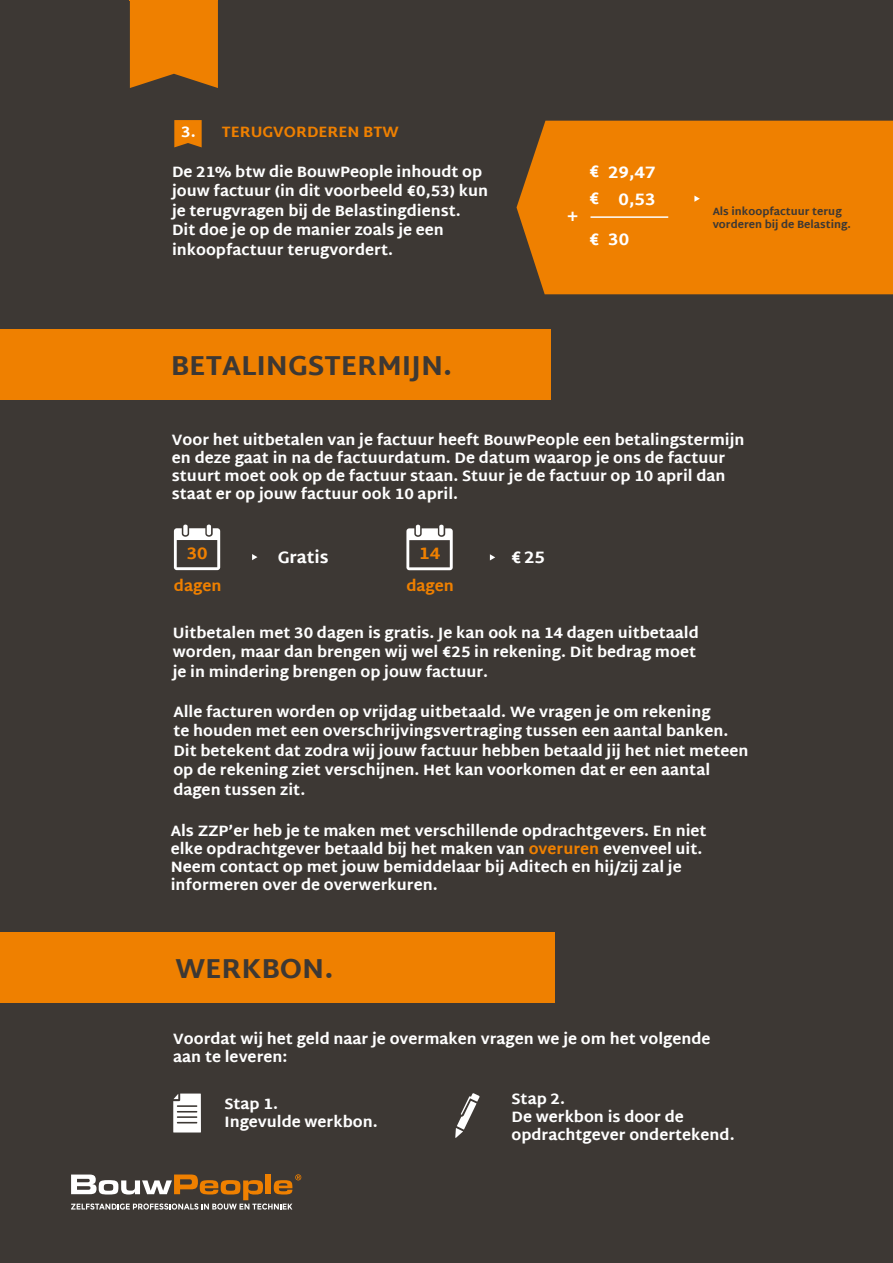
<style>
.page{position:relative;width:893px;height:1263px;background:#3d3834}
.page>*{position:absolute;margin:0;border:0;box-sizing:border-box;transform-origin:0 0}
.t1{font:800 27.45px "Martel Sans";color:#3d3834}
.t2{font:800 16.5px/27.2px "Martel Sans";color:#fff}
.t3{font:800 16.5px "Martel Sans";color:#ef8000}
.t4{font:800 15.15px "Martel Sans";color:#ef8000}
.t5{font:800 15px/19.5px "Martel Sans";color:#fff}
.t6{font:800 15px "Martel Sans";color:#ef8000}
.t7{font:800 10.5px/12.6px "Martel Sans";color:#3d3834}
.s1{color:#ef8000}
</style>
<div class="page">
<svg style="left:130px;top:1px;width:88px;height:87px;background:#e07a04"></svg>
<svg style="left:71px;top:1174px;width:230px;height:35px"></svg>
<hr style="left:130px;top:0;width:88px;height:1px;background:#ef8000">
<svg style="left:174px;top:120px;width:28px;height:27px"></svg>
<div style="left:516px;top:121px;width:377px;height:173px;background:#ef8000"></div>
<hr style="left:590px;top:216px;width:78px;height:2px;background:#fff">
<svg style="left:694px;top:196px;width:6px;height:6px"></svg>
<div style="left:0;top:330px;width:550px;height:70px;background:#ef8000"></div>
<svg style="left:490px;top:554px;width:5px;height:6px"></svg>
<div style="left:0;top:932px;width:555px;height:71px;background:#ef8000"></div>
<svg style="left:455px;top:1093px;width:24px;height:45px"></svg>
<svg style="left:173px;top:1093px;width:28px;height:39px"></svg>
<svg style="left:174px;top:528px;width:46px;height:42px"></svg>
<div style="left:183px;top:525px;width:5px;height:10px;background:#fff;border-radius:2px"></div>
<hr style="left:207px;top:525px;width:4px;height:10px;background:#fff;border-radius:2px">
<svg style="left:406px;top:528px;width:47px;height:42px"></svg>
<hr style="left:416px;top:525px;width:4px;height:10px;background:#fff;border-radius:2px">
<div style="left:439px;top:525px;width:5px;height:10px;background:#fff;border-radius:2px"></div>
<svg style="left:252px;top:554px;width:5px;height:6px"></svg>
<p class="t6" style="left:222px;top:123px;width:178px">TERUGVORDEREN BTW</p>
<p class="t5" style="left:181px;top:122px;width:16px">3.</p>
<p class="t5" style="left:172px;top:162px;width:318px">De 21% btw die BouwPeople inhoudt op jouw factuur (in dit voorbeeld €0,53) kun je terugvragen bij de Belastingdienst.<br>Dit doe je op de manier zoals je een inkoopfactuur terugvordert.</p>
<p class="t2" style="left:589px;top:158px;width:12px">€ €</p>
<p class="t2" style="left:568px;top:202px;width:12px">+</p>
<p class="t2" style="left:589px;top:226px;width:12px">€</p>
<p class="t2" style="left:608px;top:159px;width:49px;text-align:right">29,47<br>0,53</p>
<p class="t2" style="left:608px;top:226px;width:22px">30</p>
<h1 class="t1" style="left:171px;top:350px;width:283px">BETALINGSTERMIJN.</h1>
<p class="t7" style="left:713px;top:205px;width:140px">Als inkoopfactuur terug vorderen bij de Belasting.</p>
<p class="t5" style="left:172px;top:431px;width:574px;line-height:18px">Voor het uitbetalen van je factuur heeft BouwPeople een betalingstermijn en deze gaat in na de factuurdatum. De datum waarop je ons de factuur stuurt moet ook op de factuur staan. Stuur je de factuur op 10 april dan staat er op jouw factuur ook 10 april.</p>
<p class="t2" style="left:278px;top:544px;width:53px">Gratis</p>
<p class="t3" style="left:419px;top:543px;width:22px">14</p>
<p class="t3" style="left:187px;top:544px;width:22px">30</p>
<p class="t2" style="left:511px;top:543px;width:35px">€25</p>
<p class="t4" style="left:174px;top:577px;width:49px">dagen</p>
<p class="t4" style="left:406px;top:577px;width:49px">dagen</p>
<p class="t5" style="left:173px;top:623px;width:528px">Uitbetalen met 30 dagen is gratis. Je kan ook na 14 dagen uitbetaald worden, maar dan brengen wij wel €25 in rekening. Dit bedrag moet je in mindering brengen op jouw factuur.</p>
<p class="t5" style="left:173px;top:702px;width:577px">Alle facturen worden op vrijdag uitbetaald. We vragen je om rekening<br>te houden met een overschrijvingsvertraging tussen een aantal banken.<br>Dit betekent dat zodra wij jouw factuur hebben betaald jij het niet meteen op de rekening ziet verschijnen. Het kan voorkomen dat er een aantal dagen tussen zit.</p>
<p class="t5" style="left:171px;top:821px;width:537px;line-height:18px">Als ZZP’er heb je te maken met verschillende opdrachtgevers. En niet elke opdrachtgever betaald bij het maken van <span class="s1">overuren</span> evenveel uit.<br>Neem contact op met jouw bemiddelaar bij Aditech en hij/zij zal je informeren over de overwerkuren.</p>
<h1 class="t1" style="left:175px;top:953px;width:160px">WERKBON.</h1>
<p class="t5" style="left:173px;top:1030px;width:539px;line-height:18px">Voordat wij het geld naar je overmaken vragen we je om het volgende aan te leveren:</p>
<p class="t5" style="left:224px;top:1095px;width:155px;line-height:18px">Stap 1.<br>Ingevulde werkbon.</p>
<p class="t5" style="left:511px;top:1089px;width:225px;line-height:18px">Stap 2.<br>De werkbon is door de opdrachtgever ondertekend.</p>
</div>
